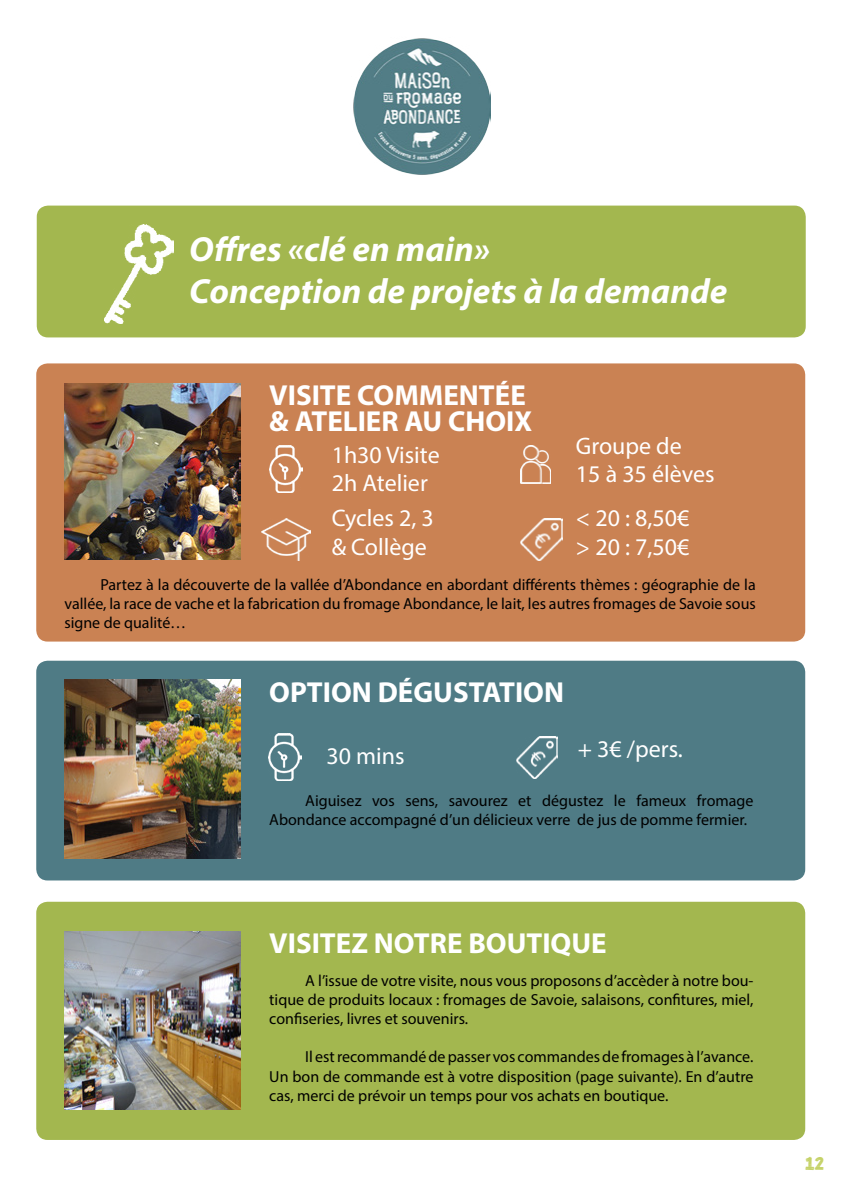
<style>
.page{position:relative;width:842px;height:1191px;background:#fff}
.page>*{position:absolute;margin:0;border:0;box-sizing:border-box;transform-origin:0 0}
.t1{font:italic 700 35px/42px "Myriad Pro";color:#fff}
.t2{font:700 29px/26px "Myriad Pro";color:#fff}
.t3{font:24px/28.8px "Myriad Pro";color:#fff}
.t4{font:20px "BEACHWORKS Regular";color:#c5d267}
.t5{font:16px/19.2px "Myriad Pro";color:#000;text-align:justify}
</style>
<div class="page">
<div style="left:37px;top:206px;width:769px;height:131px;background:#a3b74f;border-radius:11px"></div>
<div style="left:36px;top:363px;width:769px;height:278px;background:#ca8253;border-radius:11px"></div>
<div style="left:36px;top:660px;width:769px;height:220px;background:#4f7b85;border-radius:11px"></div>
<div style="left:36px;top:901px;width:769px;height:239px;background:#a3b74f;border-radius:11px"></div>
<img style="left:269px;top:445px;width:33px;height:47px">
<img style="left:269px;top:733px;width:33px;height:47px">
<img style="left:520px;top:445px;width:30px;height:38px">
<img style="left:262px;top:518px;width:48px;height:42px">
<img style="left:520px;top:519px;width:42px;height:42px">
<img style="left:516px;top:736px;width:42px;height:42px">
<img style="left:353px;top:38px;width:137px;height:137px">
<img style="left:105px;top:224px;width:69px;height:100px">
<img style="left:64px;top:383px;width:177px;height:177px">
<img style="left:64px;top:680px;width:177px;height:178px">
<img style="left:64px;top:931px;width:177px;height:178px">
<h1 class="t1" style="left:189px;top:227px;width:539px">Offres «clé en main»<br>Conception de projets à la demande</h1>
<h2 class="t2" style="left:269px;top:381px;width:264px">VISITE COMMENTÉE &amp; ATELIER AU CHOIX</h2>
<h3 class="t3" style="left:576px;top:431px;width:140px">Groupe de<br>15 à 35 élèves</h3>
<h3 class="t3" style="left:332px;top:440px;width:110px">1h30 Visite<br>2h Atelier</h3>
<h3 class="t3" style="left:332px;top:503px;width:104px">Cycles 2, 3 &amp; Collège</h3>
<h3 class="t3" style="left:576px;top:503px;width:115px">&lt; 20 : 8,50€ &gt; 20 : 7,50€</h3>
<p class="t5" style="left:64px;top:575px;width:693px;text-indent:36px">Partez à la découverte de la vallée d’Abondance en abordant différents thèmes : géographie de la vallée, la race de vache et la fabrication du fromage Abondance, le lait, les autres fromages de Savoie sous signe de qualité…</p>
<h2 class="t2" style="left:269px;top:678px;width:296px">OPTION DÉGUSTATION</h2>
<h3 class="t3" style="left:326px;top:741px;width:80px">30 mins</h3>
<h3 class="t3" style="left:578px;top:734px;width:107px">+ 3€ /pers.</h3>
<p class="t5" style="left:269px;top:790px;width:486px;text-indent:36px">Aiguisez vos sens, savourez et dégustez le fameux fromage<br>Abondance accompagné d’un délicieux verre de jus de pomme fermier.</p>
<h2 class="t2" style="left:269px;top:929px;width:339px">VISITEZ NOTRE BOUTIQUE</h2>
<p class="t5" style="left:269px;top:970px;width:486px;text-indent:36px">A l’issue de votre visite, nous vous proposons d’accèder à notre bou&shy;tique de produits locaux : fromages de Savoie, salaisons, confitures, miel, confiseries, livres et souvenirs.</p>
<p class="t5" style="left:269px;top:1047px;width:486px;text-indent:36px">Il est recommandé de passer vos commandes de fromages à l’avance.<br>Un bon de commande est à votre disposition (page suivante). En d’autre cas, merci de prévoir un temps pour vos achats en boutique.</p>
<p class="t4" style="left:805px;top:1151px;width:20px">12</p>
</div>
